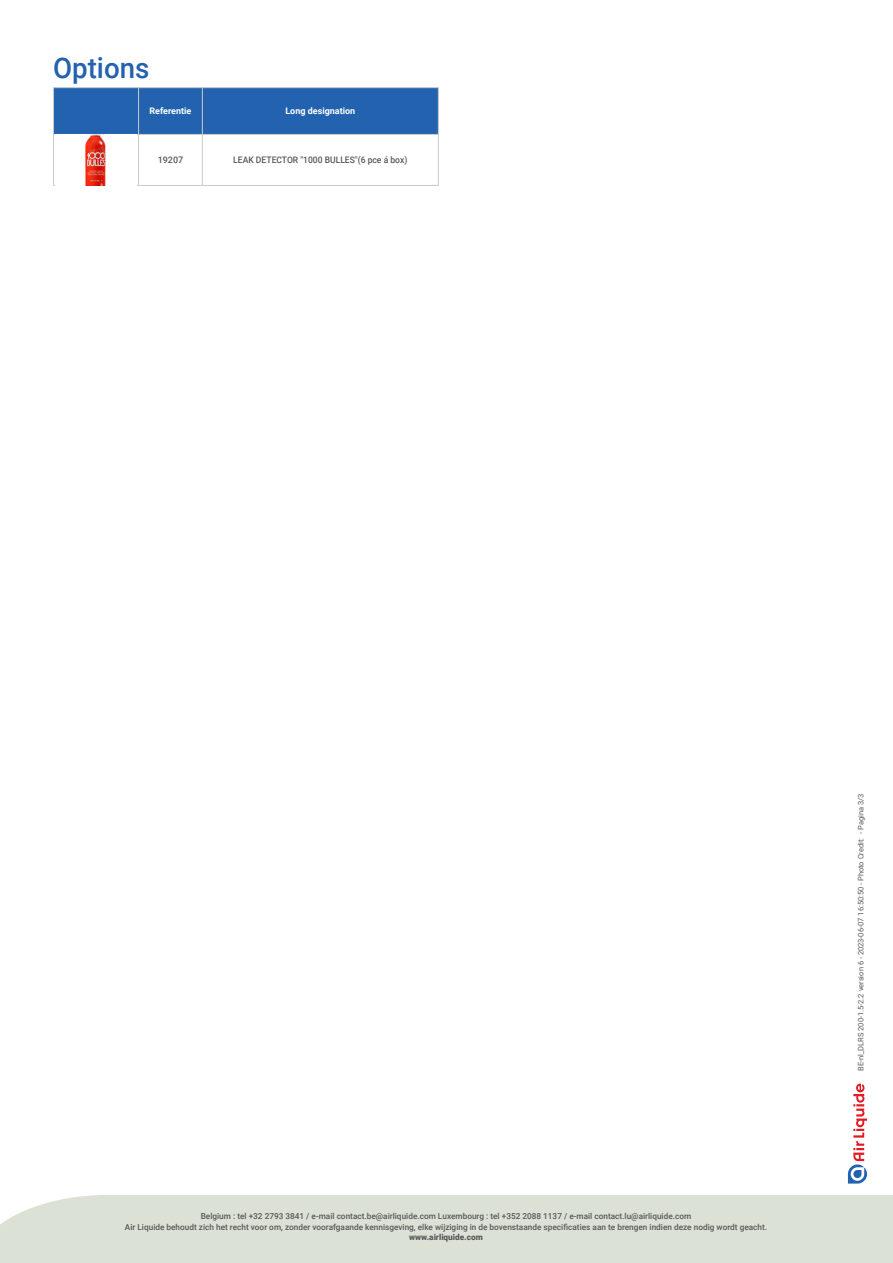
<style>
.page{position:relative;width:893px;height:1263px;background:#fff}
.page>*{position:absolute;margin:0;border:0;box-sizing:border-box;transform-origin:0 0}
.Sous_titre_bleu_pour{font:500 28.5px "Roboto";color:#2362af}
.Tableau_option_texte{font:500 9px "Roboto";color:#57585a;scale:.95 1}
.Tableau_entete_blanc{font:700 9px "Roboto";color:#fff}
.Tableau_texte_intéri{font:500 9px "Roboto";color:#57585a}
.t1{font:500 8.25px/10.5px "Roboto";color:#57585a;text-align:center}
.t2{font:900 8.25px "Roboto";color:#57585a}
.t3{font:7.5px "Roboto";color:#57585a}
</style>
<div class="page">
<div style="left:0;top:1195px;width:893px;height:68px;background:#dbe1d4"></div>
<svg style="left:848px;top:1083px;width:19px;height:100px"></svg>
<div style="left:54px;top:88px;width:384px;height:46px;background:#2362af"></div>
<hr style="left:138px;top:135px;width:1px;height:50px;background:#c9cacc">
<hr style="left:202px;top:135px;width:1px;height:50px;background:#c9cacc">
<hr style="left:438px;top:135px;width:1px;height:50px;background:#c9cacc">
<hr style="left:139px;top:185px;width:63px;height:1px;background:#c9cacc">
<hr style="left:202px;top:185px;width:237px;height:1px;background:#c9cacc">
<hr style="left:53px;top:135px;width:1px;height:50px;background:#c9cacc">
<hr style="left:53px;top:185px;width:86px;height:1px;background:#c9cacc">
<hr style="left:53px;top:87px;width:86px;height:1px;background:#c9cacc">
<hr style="left:53px;top:88px;width:1px;height:46px;background:#c9cacc">
<hr style="left:139px;top:87px;width:63px;height:1px;background:#c9cacc">
<hr style="left:138px;top:88px;width:1px;height:46px;background:#c9cacc">
<hr style="left:202px;top:87px;width:237px;height:1px;background:#c9cacc">
<hr style="left:202px;top:88px;width:1px;height:46px;background:#c9cacc">
<hr style="left:438px;top:88px;width:1px;height:46px;background:#c9cacc">
<hr style="left:53px;top:134px;width:86px;height:1px;background:#c9cacc">
<hr style="left:139px;top:134px;width:63px;height:1px;background:#c9cacc">
<hr style="left:202px;top:134px;width:237px;height:1px;background:#c9cacc">
<img style="left:85px;top:135px;width:21px;height:50px">
<p class="Sous_titre_bleu_pour" style="left:53px;top:47px;width:98px">Options</p>
<p class="Tableau_entete_blanc" style="left:149px;top:105px;width:43px">Referentie</p>
<p class="Tableau_entete_blanc" style="left:285px;top:105px;width:71px">Long designation</p>
<p class="Tableau_texte_intéri" style="left:158px;top:154px;width:27px">19207</p>
<p class="Tableau_option_texte" style="left:233px;top:154px;width:185px">LEAK DETECTOR "1000 BULLES"(6 pce á box)</p>
<p class="t1" style="left:125px;top:1211px;width:644px">Belgium : tel +32 2793 3841 / e-mail contact.be@airliquide.com Luxembourg : tel +352 2088 1137 / e-mail contact.lu@airliquide.com<br>Air Liquide behoudt zich het recht voor om, zonder voorafgaande kennisgeving, elke wijziging in de bovenstaande specificaties aan te brengen indien deze nodig wordt geacht.</p>
<p class="t2" style="left:409px;top:1231px;width:75px">www.airliquide.com</p>
<p class="t3" style="left:856px;top:1071px;width:279px;rotate:-90deg">BE-nl_DLRS 200-1.5-2.2 version 6 - 2023-06-07 16:50:50 - Photo Credit: - Pagina 3/3</p>
</div>
